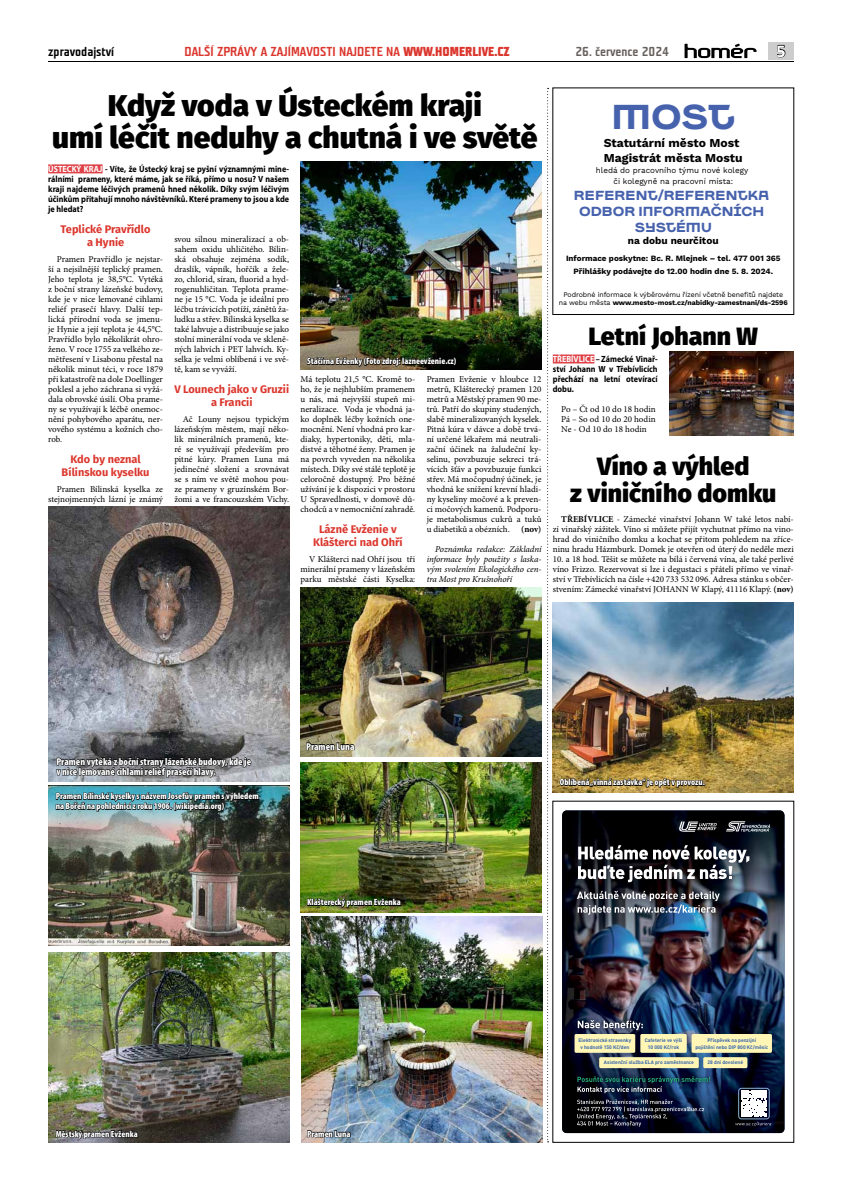
<style>
.page{position:relative;width:842px;height:1191px;background:#fff}
.page>*{position:absolute;margin:0;border:0;box-sizing:border-box;transform-origin:0 0}
.t1{font:800 30px/32px "Fira Sans";color:#000;text-align:center}
.t2{font:800 25px/27px "Fira Sans";color:#000;text-align:center}
.t3{font:700 18px "Calibri";color:#fff}
.t4{font:700 13.1px/15.8px "DOST Sans";color:#4762ad;text-align:center}
.t5{font:13px "Teuton Fett";color:#db372e}
.t6{font:13px "Teuton Fett";color:#66605c}
.t7{font:13px "Teuton Fett";color:#000}
.t8{font:700 12.1px/14.5px "Work Sans";color:#000}
.t9{font:700 11px/13px "Fira Sans";color:#db372e;text-align:center}
.t10{font:700 10.1px "Work Sans";color:#000}
.t11{font:900 condensed 10px/10px "Myriad Pro";color:#fff}
.t12{font:9px/10px "Minion Pro";color:#000;text-align:justify}
.t13{font:700 9px/10px "Myriad Pro";color:#000;text-align:justify;scale:.9 1}
.t14{font:900 condensed 9px/10px "Myriad Pro";color:#fff}
.t15{font:italic 9px/10px "Minion Pro";letter-spacing:-.005em;color:#000;text-align:justify}
.t16{font:700 9px "Minion Pro";color:#000}
.t17{font:700 8.1px/12.7px "Work Sans";color:#000;text-align:center}
.t18{font:8.1px/11.1px "Work Sans";color:#000;text-align:center}
.t19{font:7.1px/8.5px "Work Sans";letter-spacing:-.015em;color:#000;text-align:center}
.t20{font:700 5px/6.7px "DIN Pro";color:#3564ad;text-align:center}
.s1{font-weight:700}
.s2{color:#fff}
</style>
<div class="page">
<hr style="left:48px;top:62px;width:746px;height:1px;background:#000">
<svg style="left:684px;top:43px;width:73px;height:16px"></svg>
<div style="left:768px;top:43px;width:26px;height:17px;background:#cecdcd"></div>
<svg style="left:777px;top:45px;width:8px;height:13px"></svg>
<img style="left:771px;top:352px;width:23px;height:83px">
<img style="left:771px;top:602px;width:23px;height:190px">
<img style="left:771px;top:810px;width:13px;height:323px">
<svg style="left:691px;top:1034px;width:81px;height:18px"></svg>
<div style="left:48px;top:164px;width:55px;height:9px;background:#de4247"></div>
<img style="left:300px;top:162px;width:241px;height:207px">
<img style="left:300px;top:588px;width:241px;height:168px">
<img style="left:48px;top:506px;width:241px;height:275px">
<img style="left:48px;top:785px;width:241px;height:161px">
<img style="left:300px;top:762px;width:241px;height:150px">
<img style="left:301px;top:917px;width:241px;height:225px">
<img style="left:48px;top:952px;width:241px;height:190px">
<img style="left:55px;top:1095px;width:84px;height:48px">
<svg style="left:307px;top:1123px;width:44px;height:20px"></svg>
<img style="left:307px;top:893px;width:95px;height:29px">
<svg style="left:306px;top:350px;width:151px;height:20px;background:#3f3d29"></svg>
<img style="left:55px;top:750px;width:204px;height:80px">
<svg style="left:306px;top:736px;width:49px;height:27px"></svg>
<img style="left:547px;top:88px;width:224px;height:1055px">
<h3 class="t7" style="left:48px;top:45px;width:68px">zpravodajství</h3>
<h3 class="t5" style="left:184px;top:45px;width:327px">DALŠÍ ZPRÁVY A ZAJÍMAVOSTI NAJDETE NA <span class="s1">WWW.HOMERLIVE.CZ</span></h3>
<h3 class="t6" style="left:575px;top:45px;width:95px">26. července 2024</h3>
<h3 class="t3" style="left:777px;top:38px;width:11px">5</h3>
<h1 class="t1" style="left:52px;top:87px;width:487px">Když voda v Ústeckém kraji<br>umí léčit neduhy a chutná i ve světě</h1>
<p class="t13" style="left:48px;top:164px;width:269px"><span class="s2">ÚSTECKÝ KRAJ</span> - Víte, že Ústecký kraj se pyšní významnými mine&shy;rálními prameny, které máme, jak se říká, přímo u nosu? V našem kraji najdeme léčivých pramenů hned několik. Díky svým léčivým účinkům přitahují mnoho návštěvníků. Které prameny to jsou a kde je hledat?</p>
<p class="t9" style="left:61px;top:222px;width:91px">Teplické Pravřídlo a Hynie</p>
<p class="t12" style="left:48px;top:254px;width:116px;text-indent:9px">Pramen Pravřídlo je nejstar&shy;ší a nejsilnější teplický pramen.<br>Jeho teplota je 38,5°C. Vytéká z boční strany lázeňské budovy, kde je v nice lemované cihlami reliéf prasečí hlavy. Další tep&shy;lická přírodní voda se jmenu&shy;je Hynie a její teplota je 44,5°C.<br>Pravřídlo bylo několikrát ohro&shy;ženo. V roce 1755 za velkého ze&shy;mětřesení v Lisabonu přestal na několik minut téci, v roce 1879 při katastrofě na dole Doellinger poklesl a jeho záchrana si vyžá&shy;dala obrovské úsilí. Oba prame&shy;ny se využívají k léčbě onemoc&shy;nění pohybového aparátu, ner&shy;vového systému a kožních cho&shy;rob.</p>
<p class="t9" style="left:62px;top:452px;width:89px">Kdo by neznal<br>Bílinskou kyselku</p>
<p class="t12" style="left:48px;top:484px;width:116px;text-align:right">Pramen Bílinská kyselka ze stejnojmenných lázní je známý</p>
<p class="t12" style="left:174px;top:234px;width:116px">svou silnou mineralizací a ob&shy;sahem oxidu uhličitého. Bílin&shy;ská obsahuje zejména sodík, draslík, vápník, hořčík a žele&shy;zo, chlorid, síran, fluorid a hyd&shy;rogenuhličitan. Teplota prame&shy;ne je 15 °C. Voda je ideální pro léčbu trávicích potíží, zánětů ža&shy;ludku a střev. Bílinská kyselka se také lahvuje a distribuuje se jako stolní minerální voda ve skleně&shy;ných lahvích i PET lahvích. Ky&shy;selka je velmi oblíbená i ve svě&shy;tě, kam se vyváží.</p>
<p class="t9" style="left:174px;top:382px;width:116px">V Lounech jako v Gruzii a Francii</p>
<p class="t12" style="left:174px;top:414px;width:116px;text-indent:9px">Ač Louny nejsou typickým lázeňským městem, mají něko&shy;lik minerálních pramenů, kte&shy;ré se využívají především pro pitné kúry. Pramen Luna má jedinečné složení a srovnávat se s ním ve světě mohou pou&shy;ze prameny v gruzínském Bor&shy;žomi a ve francouzském Vichy.</p>
<p class="t14" style="left:307px;top:356px;width:151px">Stáčírna Evženky (Foto zdroj: lazneevženie.cz)</p>
<p class="t12" style="left:300px;top:374px;width:116px">Má teplotu 21,5 °C. Kromě to&shy;ho, že je nejhlubším pramenem u nás, má nejvyšší stupeň mi&shy;neralizace. Voda je vhodná ja&shy;ko doplněk léčby kožních one&shy;mocnění. Není vhodná pro kar&shy;diaky, hypertoniky, děti, mla&shy;distvé a těhotné ženy. Pramen je na povrch vyveden na několika místech. Díky své stálé teplotě je celoročně dostupný. Pro běžné užívání je k dispozici v prostoru U Spravedlnosti, v domově dů&shy;chodců a v nemocniční zahradě.</p>
<p class="t9" style="left:313px;top:522px;width:91px">Lázně Evženie v<br>Klášterci nad Ohří</p>
<p class="t12" style="left:300px;top:554px;width:116px;text-indent:9px">V Klášterci nad Ohří jsou tři minerální prameny v lázeňském parku městské části Kyselka:</p>
<p class="t12" style="left:427px;top:374px;width:116px">Pramen Evženie v hloubce 12 metrů, Klášterecký pramen 120 metrů a Městský pramen 90 me&shy;trů. Patří do skupiny studených, slabě mineralizovaných kyselek.<br>Pitná kúra v dávce a době trvá&shy;ní určené lékařem má neutrali&shy;zační účinek na žaludeční ky&shy;selinu, povzbuzuje sekreci trá&shy;vících šťáv a povzbuzuje funkci střev. Má močopudný účinek, je vhodná ke snížení krevní hladi&shy;ny kyseliny močové a k preven&shy;ci močových kamenů. Podporu&shy;je metabolismus cukrů a tuků u diabetiků a obézních.</p>
<p class="t16" style="left:521px;top:523px;width:22px">(nov)</p>
<p class="t15" style="left:427px;top:544px;width:116px;text-indent:9px">Poznámka redakce: Základní informace byly použity s laska&shy;vým svolením Ekologického cen&shy;tra Most pro Krušnohoří</p>
<h3 class="t8" style="left:604px;top:136px;width:141px">Statutární město Most<br>Magistrát města Mostu</h3>
<p class="t18" style="left:596px;top:164px;width:154px">hledá do pracovního týmu nové kolegy či kolegyně na pracovní místa:</p>
<h3 class="t4" style="left:574px;top:187px;width:197px">REFERENT/REFERENTKA<br>ODBOR INFORMAČNÍCH<br>SYSTÉMU</h3>
<p class="t10" style="left:628px;top:232px;width:92px">na dobu neurčitou</p>
<p class="t17" style="left:566px;top:252px;width:216px">Informace poskytne: Bc. R. Mlejnek – tel. 477 001 365<br>Přihlášky podávejte do 12.00 hodin dne 5. 8. 2024.</p>
<p class="t19" style="left:559px;top:290px;width:230px">Podrobné informace k výběrovému řízení včetně benefitů najdete na webu města <span class="s1">www.mesto-most.cz/nabidky-zamestnani/ds-2596</span></p>
<h2 class="t2" style="left:588px;top:321px;width:171px">Letní Johann W</h2>
<p class="t13" style="left:553px;top:354px;width:118px"><span class="s2">TŘEBÍVLICE</span> – Zámecké Vinař&shy;ství Johann W v Třebívlicích přechází na letní otevírací dobu.</p>
<p class="t12" style="left:561px;top:404px;width:96px">Po – Čt od 10 do 18 hodin Pá – So od 10 do 20 hodin Ne - Od 10 do 18 hodin</p>
<h2 class="t2" style="left:570px;top:451px;width:208px">Víno a výhled<br>z viničního domku</h2>
<p class="t12" style="left:553px;top:514px;width:242px;text-indent:9px"><span class="s1">TŘEBÍVLICE</span> - Zámecké vinařství Johann W také letos nabí&shy;zí vinařský zážitek. Víno si můžete přijít vychutnat přímo na vino&shy;hrad do viničního domku a kochat se přitom pohledem na zříce&shy;ninu hradu Házmburk. Domek je otevřen od úterý do neděle mezi</p>
<p class="t12" style="left:553px;top:554px;width:242px">10. a 18 hod. Těšit se můžete na bílá i červená vína, ale také perlivé víno Frizzo. Rezervovat si lze i degustaci s přáteli přímo ve vinař&shy;ství v Třebívlicích na čísle +420 733 532 096. Adresa stánku s občer&shy;stvením: Zámecké vinařství JOHANN W Klapý, 41116 Klapý. <span class="s1">(nov)</span></p>
<p class="t11" style="left:56px;top:756px;width:196px">Pramen vytéká z boční strany lázeňské budovy, kde je v nice lemované cihlami reliéf prasečí hlavy.</p>
<p class="t14" style="left:56px;top:791px;width:205px">Pramen Bílinské kyselky s názvem Josefův pramen s výhledem na Bořeň na pohlednici z roku 1906. (wikipedia.org)</p>
<p class="t11" style="left:306px;top:741px;width:50px">Pramen Luna</p>
<p class="t14" style="left:307px;top:897px;width:95px">Klášterecký pramen Evženka</p>
<p class="t14" style="left:56px;top:1128px;width:84px">Městský pramen Evženka</p>
<p class="t14" style="left:307px;top:1128px;width:45px">Pramen Luna</p>
<p class="t14" style="left:560px;top:777px;width:147px">Oblíbená „vinná zastávka“ je opět v provozu.</p>
<p class="t20" style="left:579px;top:1036px;width:54px">Elektronické stravenky v hodnotě 150 Kč/den</p>
<p class="t20" style="left:645px;top:1036px;width:39px">Cafeterie ve výši<br>10 000 Kč/rok</p>
<p class="t20" style="left:695px;top:1036px;width:74px">Příspěvek na penzijní<br>pojištění nebo DIP 800 Kč/měsíc</p>
<p class="t20" style="left:604px;top:1058px;width:92px">Asistenční služba ELA pro zaměstnance</p>
<p class="t20" style="left:708px;top:1058px;width:37px">28 dní dovolené</p>
</div>
